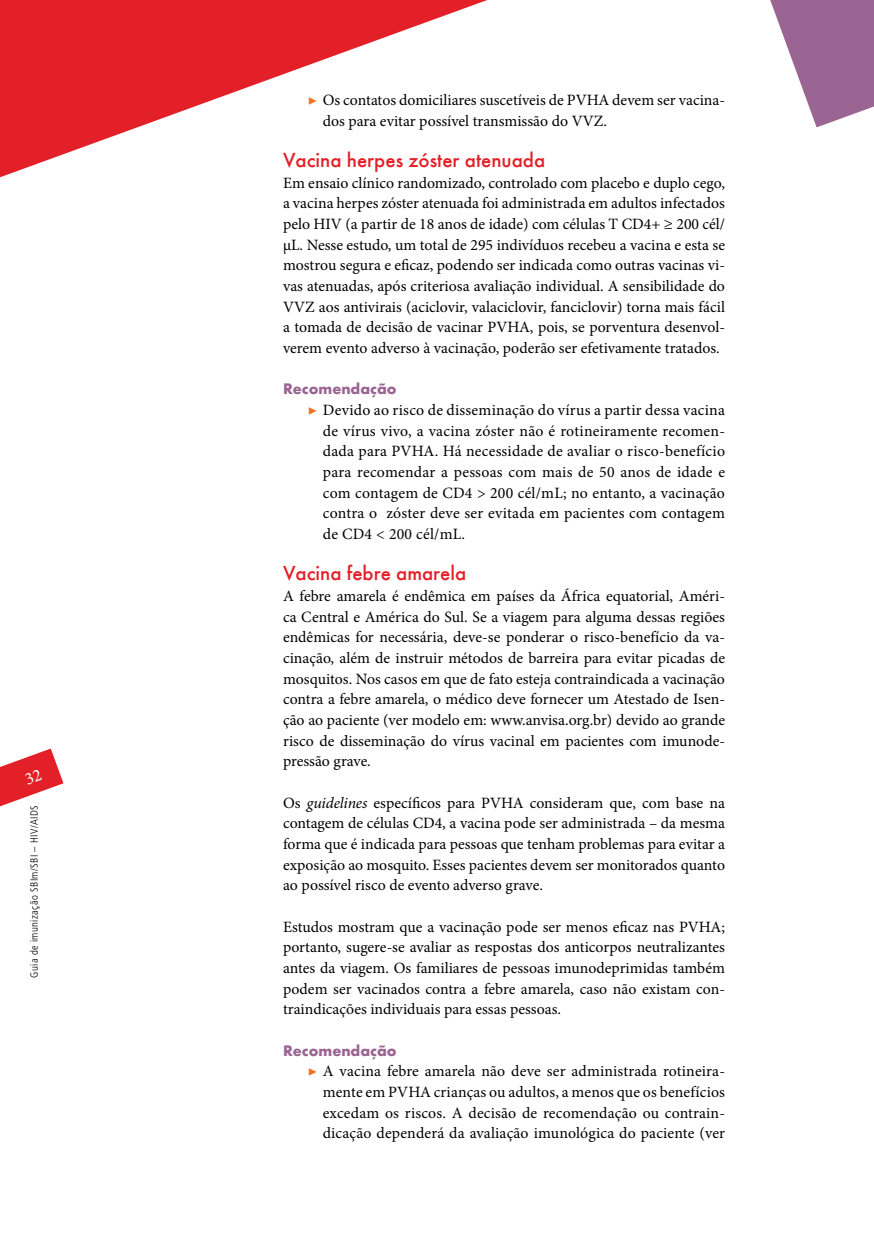
<style>
.page{position:relative;width:874px;height:1241px;background:#fff}
.page>*{position:absolute;margin:0;border:0;box-sizing:border-box;transform-origin:0 0}
.t1{font:500 21px "Futura";color:#e31f27}
.t2{font:15.75px/20.7px "Minion Pro";color:#000;text-align:justify}
.t3{font:700 15.75px "Futura";color:#9a6592}
.t4{font:300 condensed 10.5px "Frutiger LT Std";letter-spacing:.04em;color:#000}
.s1{color:#f36f21}
.s2{font-style:italic}
</style>
<div class="page">
<svg style="left:770px;top:0;width:103px;height:127px"></svg>
<svg style="left:0;top:0;width:487px;height:178px"></svg>
<svg style="left:0;top:748px;width:63px;height:59px"></svg>
<p class="t4" style="left:28px;top:977px;width:173px;rotate:-90deg">Guia de imunização SBIm/SBI – HIV/Ai ds</p>
<p class="t2" style="left:322px;top:90px;width:403px;text-indent:-15px"><span class="s1">▶</span> Os contatos domiciliares suscetíveis de PVHA devem ser vacina&shy;dos para evitar possível transmissão do VVZ.</p>
<h1 class="t1" style="left:283px;top:148px;width:263px">Vacina herpes zóster atenuada</h1>
<p class="t2" style="left:283px;top:172px;width:443px">Em ensaio clínico randomizado, controlado com placebo e duplo cego, a vacina herpes zóster atenuada foi administrada em adultos infectados pelo HIV (a partir de 18 anos de idade) com células T CD4+ ≥ 200 cél/ µL. Nesse estudo, um total de 295 indivíduos recebeu a vacina e esta se mostrou segura e eficaz, podendo ser indicada como outras vacinas vi&shy;vas atenuadas, após criteriosa avaliação individual. A sensibilidade do VVZ aos antivirais (aciclovir, valaciclovir, fanciclovir) torna mais fácil a tomada de decisão de vacinar PVHA, pois, se porventura desenvol&shy;verem evento adverso à vacinação, poderão ser efetivamente tratados.</p>
<p class="t3" style="left:283px;top:379px;width:115px">Recomendação</p>
<p class="t2" style="left:322px;top:399px;width:403px;text-indent:-15px"><span class="s1">▶</span> Devido ao risco de disseminação do vírus a partir dessa vacina de vírus vivo, a vacina zóster não é rotineiramente recomen&shy;dada para PVHA. Há necessidade de avaliar o risco-benefício para recomendar a pessoas com mais de 50 anos de idade e com contagem de CD4 &gt; 200 cél/mL; no entanto, a vacinação contra o zóster deve ser evitada em pacientes com contagem de CD4 &lt; 200 cél/mL.</p>
<h1 class="t1" style="left:283px;top:561px;width:185px">Vacina febre amarela</h1>
<p class="t2" style="left:283px;top:585px;width:443px">A febre amarela é endêmica em países da África equatorial, Améri&shy;ca Central e América do Sul. Se a viagem para alguma dessas regiões endêmicas for necessária, deve-se ponderar o risco-benefício da va&shy;cinação, além de instruir métodos de barreira para evitar picadas de mosquitos. Nos casos em que de fato esteja contraindicada a vacinação contra a febre amarela, o médico deve fornecer um Atestado de Isen&shy;ção ao paciente (ver modelo em: www.anvisa.org.br) devido ao grande risco de disseminação do vírus vacinal em pacientes com imunode&shy;pressão grave.</p>
<p class="t2" style="left:283px;top:792px;width:443px">Os <span class="s2">guidelines</span> específicos para PVHA consideram que, com base na contagem de células CD4, a vacina pode ser administrada – da mesma forma que é indicada para pessoas que tenham problemas para evitar a exposição ao mosquito. Esses pacientes devem ser monitorados quanto ao possível risco de evento adverso grave.</p>
<p class="t2" style="left:283px;top:916px;width:443px">Estudos mostram que a vacinação pode ser menos eficaz nas PVHA; portanto, sugere-se avaliar as respostas dos anticorpos neutralizantes antes da viagem. Os familiares de pessoas imunodeprimidas também podem ser vacinados contra a febre amarela, caso não existam con&shy;traindicações individuais para essas pessoas.</p>
<p class="t3" style="left:283px;top:1040px;width:115px">Recomendação</p>
<p class="t2" style="left:322px;top:1060px;width:403px;text-indent:-15px"><span class="s1">▶</span> A vacina febre amarela não deve ser administrada rotineira&shy;mente em PVHA crianças ou adultos, a menos que os benefícios excedam os riscos. A decisão de recomendação ou contrain&shy;dicação dependerá da avaliação imunológica do paciente (ver</p>
</div>
